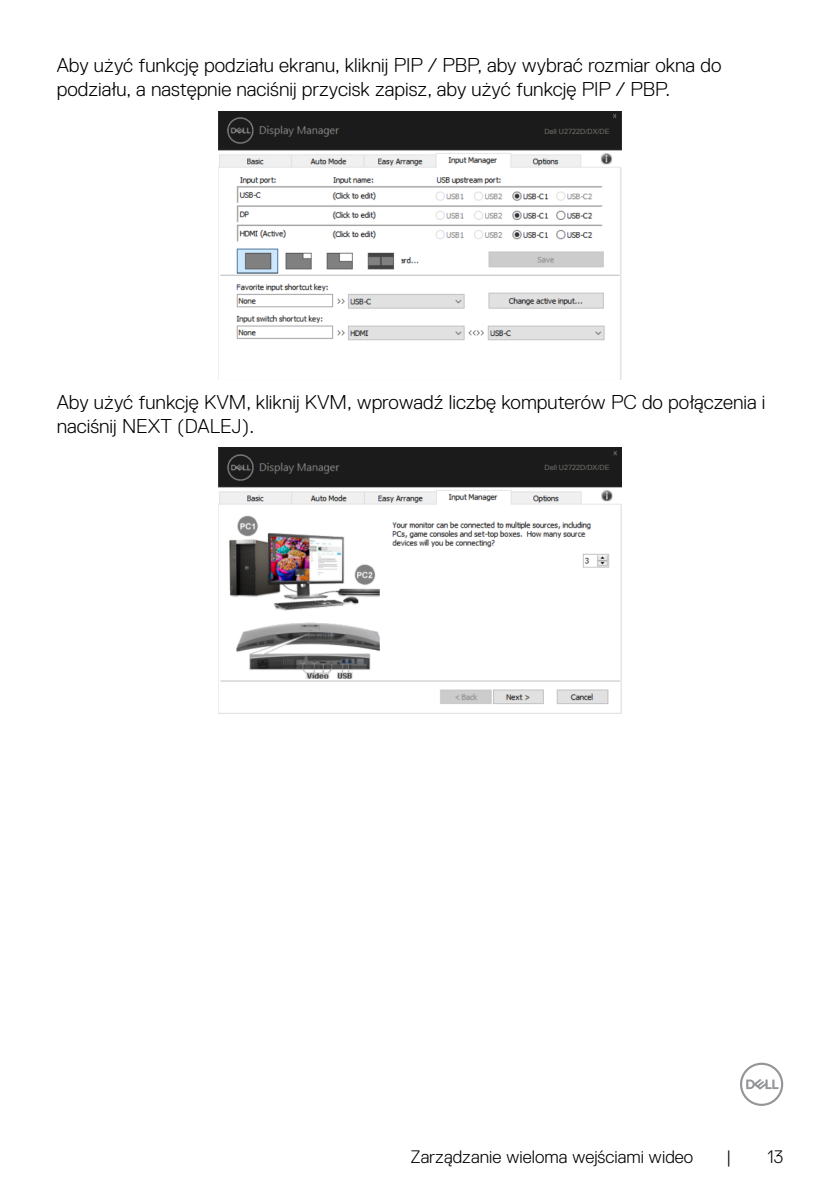
<style>
.page{position:relative;width:840px;height:1191px;background:#fff}
.page>*{position:absolute;margin:0;border:0;box-sizing:border-box;transform-origin:0 0}
.t1{font:300 20px/24px "Dell Replica";color:#000}
.t2{font:300 18px "Dell Replica";color:#000}
.t3{font:7.2px "Microsoft Sans Serif";color:#6f6f6b}
</style>
<div class="page">
<svg style="left:740px;top:1062px;width:42px;height:44px"></svg>
<img style="left:218px;top:111px;width:403px;height:268px">
<div style="left:540px;top:127px;width:72px;height:10px;background:#1b1b1b"></div>
<img style="left:218px;top:448px;width:403px;height:266px">
<div style="left:540px;top:463px;width:72px;height:10px;background:#1b1b1b"></div>
<p class="t1" style="left:57px;top:53px;width:665px">Aby użyć funkcję podziału ekranu, kliknij PIP / PBP, aby wybrać rozmiar okna do podziału, a następnie naciśnij przycisk zapisz, aby użyć funkcję PIP / PBP.</p>
<p class="t3" style="left:544px;top:126px;width:67px">Dell U2722D/DX/DE</p>
<p class="t1" style="left:57px;top:390px;width:709px">Aby użyć funkcję KVM, kliknij KVM, wprowadź liczbę komputerów PC do połączenia i naciśnij NEXT (DALEJ).</p>
<p class="t3" style="left:544px;top:463px;width:67px">Dell U2722D/DX/DE</p>
<p class="t2" style="left:410px;top:1146px;width:284px">Zarządzanie wieloma wejściami wideo</p>
<p class="t2" style="left:725px;top:1146px;width:7px">|</p>
<p class="t2" style="left:767px;top:1146px;width:17px">13</p>
</div>
